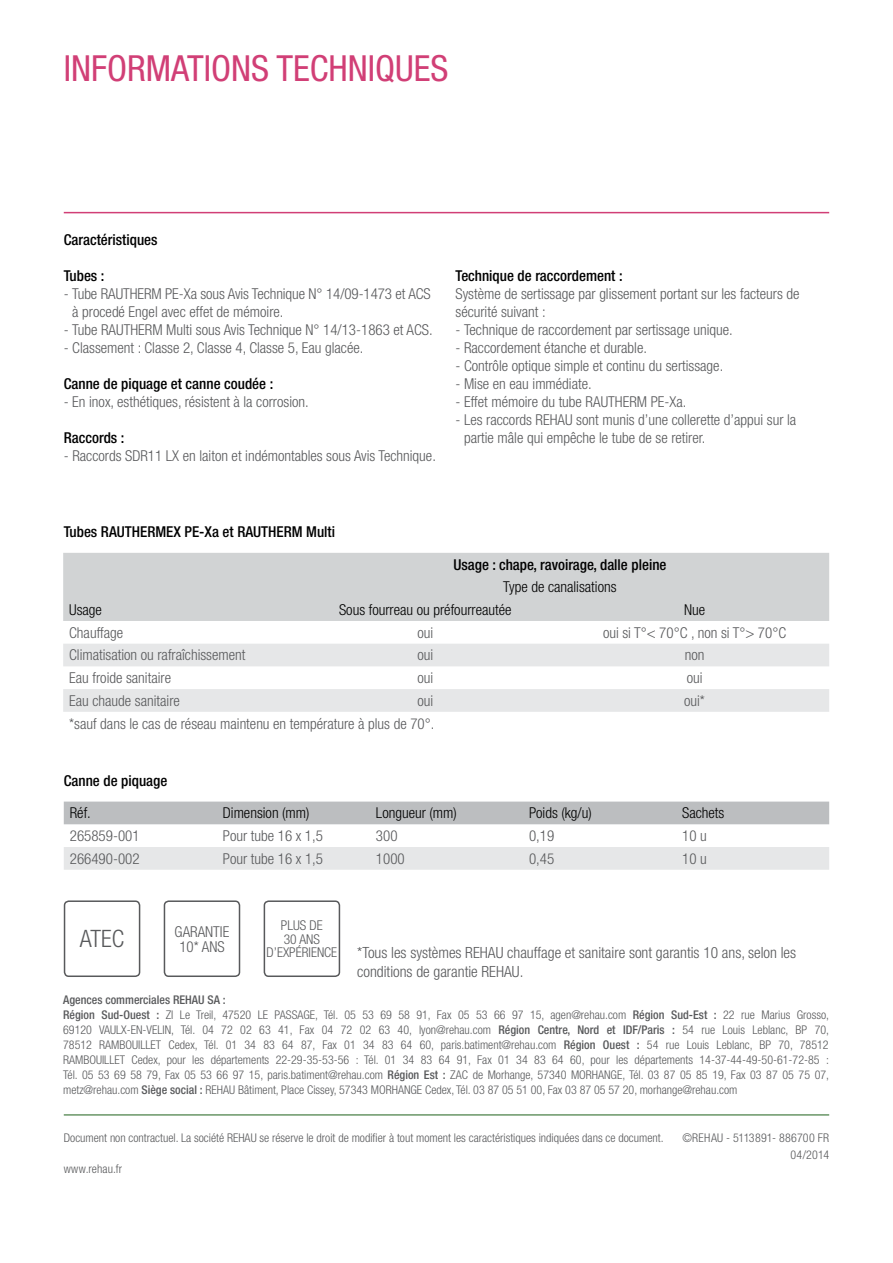
<style>
.page{position:relative;width:893px;height:1263px;background:#fff}
.page>*{position:absolute;margin:0;border:0;box-sizing:border-box;transform-origin:0 0}
.t1{font:condensed 36px "Helvetica Neue LT Std";color:#d13f76}
.t2{font:300 condensed 24px "Helvetica Neue LT Std";color:#58595b}
.t3{font:300 condensed 15.45px/18.6px "Helvetica Neue LT Std";color:#58595b}
.t4{font:300 condensed 15px/18px "Helvetica Neue LT Std";color:#58595b}
.t5{font:500 condensed 15px "Helvetica Neue LT Std";color:#000}
.t6{font:300 condensed 15px "Helvetica Neue LT Std";color:#000}
.t7{font:300 condensed 13.5px/13.5px "Helvetica Neue LT Std";color:#58595b;text-align:center}
.t8{font:300 condensed 12px/15px "Helvetica Neue LT Std";color:#58595b}
.t9{font:300 condensed 12px/16.8px "Helvetica Neue LT Std";letter-spacing:.025em;color:#58595b;text-align:right}
.s1{font-weight:500}
</style>
<div class="page">
<hr style="left:64px;top:212px;width:765px;height:1px;background:#d13f76">
<hr style="left:64px;top:1114px;width:765px;height:2px;background:#699667">
<div style="left:63px;top:553px;width:766px;height:68px;background:#d1d3d4"></div>
<svg style="left:63px;top:644px;width:766px;height:68px;fill:#e6e7e8"></svg>
<div style="left:64px;top:801px;width:765px;height:23px;background:#bcbec0"></div>
<div style="left:64px;top:847px;width:765px;height:23px;background:#e6e7e8"></div>
<div style="left:64px;top:900px;width:76px;height:77px;border:2px solid #58595b;border-radius:4px"></div>
<div style="left:164px;top:900px;width:76px;height:77px;border:2px solid #58595b;border-radius:4px"></div>
<div style="left:264px;top:900px;width:76px;height:77px;border:2px solid #58595b;border-radius:4px"></div>
<h1 class="t1" style="left:64px;top:47px;width:63px">INFORMATIONS</h1>
<h1 class="t1" style="left:277px;top:47px;width:89px">TECHNIQUES</h1>
<p class="t5" style="left:64px;top:230px;width:95px">Caractéristiques</p>
<p class="t5" style="left:64px;top:266px;width:42px">Tubes :</p>
<p class="t4" style="left:72px;top:284px;width:360px;text-indent:-9px">- Tube RAUTHERM PE-Xa sous Avis Technique N° 14/09-1473 et ACS à procedé Engel avec effet de mémoire.</p>
<p class="t4" style="left:64px;top:320px;width:370px">- Tube RAUTHERM Multi sous Avis Technique N° 14/13-1863 et ACS.</p>
<p class="t4" style="left:64px;top:338px;width:301px">- Classement : Classe 2, Classe 4, Classe 5, Eau glacée.</p>
<p class="t5" style="left:64px;top:374px;width:211px">Canne de piquage et canne coudée :</p>
<p class="t4" style="left:64px;top:392px;width:246px">- En inox, esthétiques, résistent à la corrosion.</p>
<p class="t5" style="left:64px;top:428px;width:62px">Raccords :</p>
<p class="t4" style="left:64px;top:446px;width:374px">- Raccords SDR11 LX en laiton et indémontables sous Avis Technique.</p>
<p class="t5" style="left:455px;top:266px;width:169px">Technique de raccordement :</p>
<p class="t4" style="left:455px;top:284px;width:345px">Système de sertissage par glissement portant sur les facteurs de sécurité suivant :</p>
<p class="t4" style="left:455px;top:320px;width:279px">- Technique de raccordement par sertissage unique.</p>
<p class="t4" style="left:455px;top:338px;width:193px">- Raccordement étanche et durable.</p>
<p class="t4" style="left:455px;top:356px;width:269px">- Contrôle optique simple et continu du sertissage.</p>
<p class="t4" style="left:455px;top:374px;width:138px">- Mise en eau immédiate.</p>
<p class="t4" style="left:455px;top:392px;width:232px">- Effet mémoire du tube RAUTHERM PE-Xa.</p>
<p class="t4" style="left:464px;top:410px;width:334px;text-indent:-9px">- Les raccords REHAU sont munis d’une collerette d’appui sur la partie mâle qui empêche le tube de se retirer.</p>
<p class="t5" style="left:64px;top:523px;width:273px">Tubes RAUTHERMEX PE-Xa et RAUTHERM Multi</p>
<p class="t5" style="left:453px;top:555px;width:215px">Usage : chape, ravoirage, dalle pleine</p>
<p class="t6" style="left:503px;top:578px;width:115px">Type de canalisations</p>
<p class="t6" style="left:69px;top:601px;width:34px">Usage</p>
<p class="t6" style="left:339px;top:601px;width:174px">Sous fourreau ou préfourreautée</p>
<p class="t6" style="left:684px;top:601px;width:23px">Nue</p>
<p class="t4" style="left:69px;top:623px;width:56px">Chauffage</p>
<p class="t4" style="left:417px;top:623px;width:17px">oui</p>
<p class="t4" style="left:603px;top:623px;width:185px">oui si T°&lt; 70°C , non si T°&gt; 70°C</p>
<p class="t4" style="left:69px;top:646px;width:178px">Climatisation ou rafraîchissement</p>
<p class="t4" style="left:417px;top:646px;width:17px">oui</p>
<p class="t4" style="left:685px;top:646px;width:21px">non</p>
<p class="t4" style="left:69px;top:669px;width:103px">Eau froide sanitaire</p>
<p class="t4" style="left:417px;top:669px;width:17px">oui</p>
<p class="t4" style="left:687px;top:669px;width:17px">oui</p>
<p class="t4" style="left:69px;top:691px;width:112px">Eau chaude sanitaire</p>
<p class="t4" style="left:417px;top:691px;width:17px">oui</p>
<p class="t4" style="left:684px;top:691px;width:22px">oui*</p>
<p class="t4" style="left:69px;top:714px;width:367px">*sauf dans le cas de réseau maintenu en température à plus de 70°.</p>
<p class="t5" style="left:64px;top:771px;width:105px">Canne de piquage</p>
<p class="t6" style="left:70px;top:804px;width:23px">Réf.</p>
<p class="t6" style="left:223px;top:804px;width:88px">Dimension (mm)</p>
<p class="t6" style="left:376px;top:804px;width:82px">Longueur (mm)</p>
<p class="t6" style="left:529px;top:804px;width:64px">Poids (kg/u)</p>
<p class="t6" style="left:682px;top:804px;width:44px">Sachets</p>
<p class="t4" style="left:70px;top:826px;width:71px">265859-001</p>
<p class="t4" style="left:223px;top:826px;width:102px">Pour tube 16 x 1,5</p>
<p class="t4" style="left:376px;top:826px;width:23px">300</p>
<p class="t4" style="left:529px;top:826px;width:27px">0,19</p>
<p class="t4" style="left:682px;top:826px;width:26px">10 u</p>
<p class="t4" style="left:70px;top:849px;width:71px">266490-002</p>
<p class="t4" style="left:223px;top:849px;width:102px">Pour tube 16 x 1,5</p>
<p class="t4" style="left:376px;top:849px;width:30px">1000</p>
<p class="t4" style="left:529px;top:849px;width:27px">0,45</p>
<p class="t4" style="left:682px;top:849px;width:26px">10 u</p>
<h2 class="t2" style="left:80px;top:925px;width:46px">ATEC</h2>
<p class="t4" style="left:175px;top:924px;width:56px;line-height:15px;text-align:center">GARANTIE<br>10* ANS</p>
<p class="t7" style="left:267px;top:918px;width:72px">PLUS DE<br>30 ANS<br>D’EXPÉRIENCE</p>
<p class="t3" style="left:357px;top:943px;width:440px">*Tous les systèmes REHAU chauffage et sanitaire sont garantis 10 ans, selon les conditions de garantie REHAU.</p>
<p class="t8" style="left:63px;top:992px;width:767px"><span class="s1">Agences commerciales REHAU SA :<br>Région Sud-Ouest :</span> ZI Le Treil, 47520 LE PASSAGE, Tél. 05 53 69 58 91, Fax 05 53 66 97 15, agen@rehau.com <span class="s1">Région Sud-Est :</span> 22 rue Marius Grosso, 69120 VAULX-EN-VELIN, Tél. 04 72 02 63 41, Fax 04 72 02 63 40, lyon@rehau.com <span class="s1">Région Centre, Nord et IDF/Paris :</span> 54 rue Louis Leblanc, BP 70, 78512 RAMBOUILLET Cedex, Tél. 01 34 83 64 87, Fax 01 34 83 64 60, paris.batiment@rehau.com <span class="s1">Région Ouest :</span> 54 rue Louis Leblanc, BP 70, 78512<br>RAMBOUILLET Cedex, pour les départements 22-29-35-53-56 : Tél. 01 34 83 64 91, Fax 01 34 83 64 60, pour les départements 14-37-44-49-50-61-72-85 :<br>Tél. 05 53 69 58 79, Fax 05 53 66 97 15, paris.batiment@rehau.com <span class="s1">Région Est :</span> ZAC de Morhange, 57340 MORHANGE, Tél. 03 87 05 85 19, Fax 03 87 05 75 07, metz@rehau.com <span class="s1">Siège social :</span> REHAU Bâtiment, Place Cissey, 57343 MORHANGE Cedex, Tél. 03 87 05 51 00, Fax 03 87 05 57 20, morhange@rehau.com</p>
<p class="t8" style="left:64px;top:1130px;width:601px">Document non contractuel. La société REHAU se réserve le droit de modifier à tout moment les caractéristiques indiquées dans ce document.</p>
<p class="t8" style="left:64px;top:1161px;width:60px">www.rehau.fr</p>
<p class="t9" style="left:682px;top:1129px;width:148px">©REHAU - 5113891- 886700 FR<br>04/2014</p>
</div>
